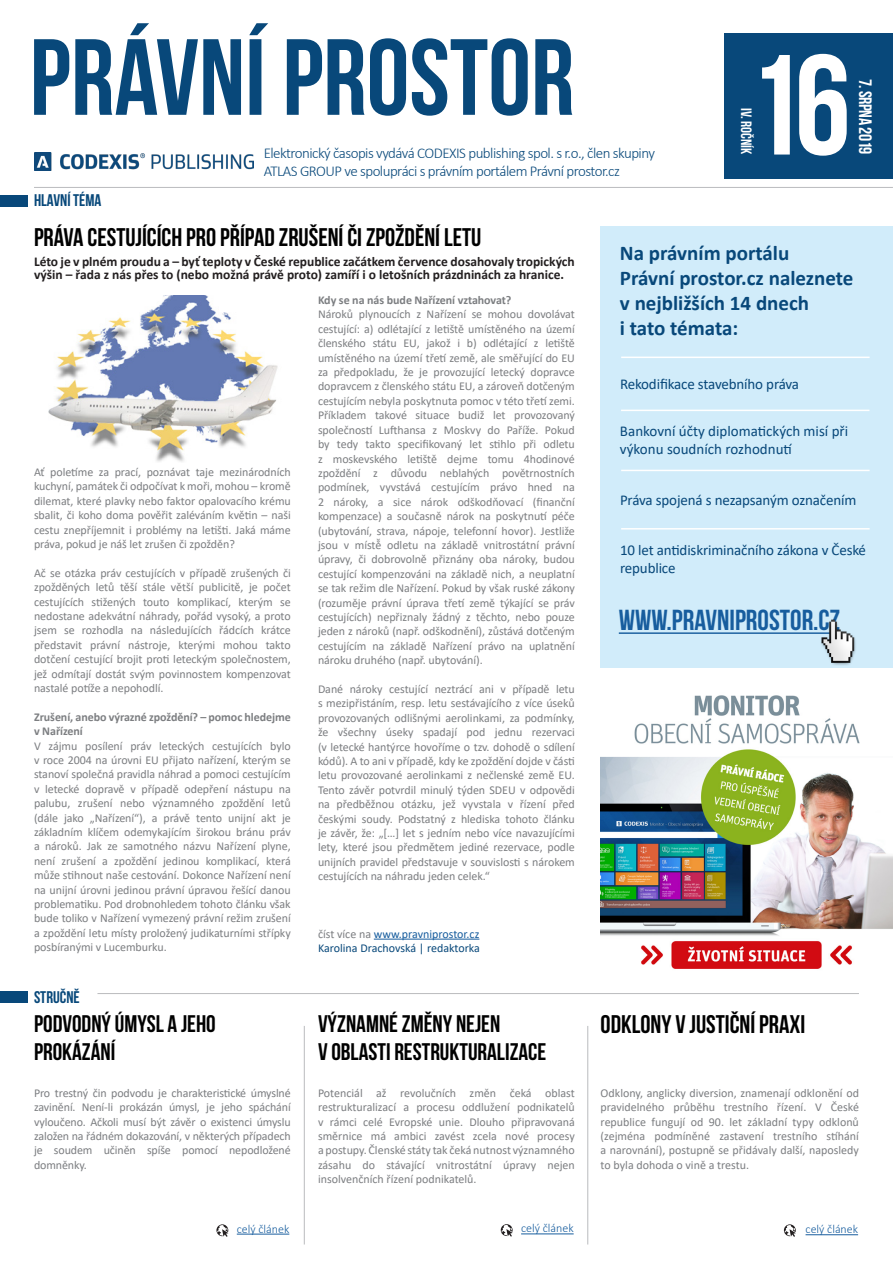
<style>
.page{position:relative;width:893px;height:1263px;background:#fff}
.page>*{position:absolute;margin:0;border:0;box-sizing:border-box;transform-origin:0 0}
.t1{font:700 142.2px "Bebas Neue";color:#fff}
.t2{font:700 108px "Bebas Neue";color:#08487a}
.t3{font:700 28.95px "Bebas Neue";color:#175d9e}
.Nadpis_judikatura_le{font:700 25.5px "Bebas Neue";color:#000}
.Nadpis_dva_články{font:700 24px/28.8px "Bebas Neue";color:#000}
.t4{font:700 21px/25.2px "Calibri";color:#08487a}
.t5{font:700 18px "Bebas Neue";letter-spacing:-.02em;color:#fff}
.t6{font:700 16.8px "Bebas Neue";color:#08487a}
.t7{font:15px/18px "Calibri";letter-spacing:-.01em;color:#08487a}
.t8{font:300 15px/18px "Calibri";letter-spacing:-.035em;color:#08487a}
.t9{font:700 15px "Bebas Neue";color:#fff}
.Text-zvýraznění{font:700 13.5px/12.8px "Calibri";color:#231f20}
.Text-základní{font:12px/14.4px "Calibri";letter-spacing:-.005em;color:#7c7e81;text-align:justify}
.Text-základní-2{font:700 12px/14.4px "Calibri";letter-spacing:-.005em;color:#7c7e81}
.Text-základní-3{font:12px "Calibri";color:#175d9e}
.t10{font:300 12px "Calibri";color:#175d9e}
.t11{font:12px "Calibri";color:#08487a}
.s1{color:#7c7e81}
</style>
<div class="page">
<img style="left:35px;top:153px;width:218px;height:17px">
<div style="left:0;top:195px;width:27px;height:12px;background:#08487a"></div>
<hr style="left:374px;top:939px;width:105px;height:1px;background:#175d9e">
<hr style="left:34px;top:187px;width:859px;height:1px;background:#babbbe">
<hr style="left:304px;top:1026px;width:1px;height:218px;background:#babbbe">
<div style="left:601px;top:227px;width:292px;height:441px;background:#d1ecfa"></div>
<hr style="left:621px;top:410px;width:248px;height:1px;background:#fff">
<hr style="left:621px;top:357px;width:249px;height:1px;background:#fff">
<hr style="left:621px;top:470px;width:249px;height:1px;background:#fff">
<hr style="left:619px;top:632px;width:221px;height:2px;background:#175d9e">
<img style="left:808px;top:619px;width:48px;height:46px">
<img style="left:48px;top:295px;width:230px;height:167px">
<hr style="left:621px;top:528px;width:249px;height:1px;background:#fff">
<hr style="left:237px;top:1234px;width:52px;height:1px;background:#175d9e">
<hr style="left:521px;top:1233px;width:53px;height:1px;background:#175d9e">
<hr style="left:805px;top:1234px;width:53px;height:1px;background:#175d9e">
<svg style="left:216px;top:1224px;width:12px;height:13px"></svg>
<svg style="left:501px;top:1224px;width:12px;height:12px"></svg>
<svg style="left:784px;top:1224px;width:12px;height:13px"></svg>
<hr style="left:97px;top:993px;width:762px;height:1px;background:#babbbe">
<div style="left:0;top:991px;width:27px;height:12px;background:#08487a"></div>
<hr style="left:587px;top:1026px;width:1px;height:218px;background:#babbbe">
<img style="left:601px;top:695px;width:292px;height:274px">
<div style="left:724px;top:33px;width:169px;height:145px;background:#08487a"></div>
<p class="t2" style="left:30px;top:18px;width:546px">PRÁVNÍ PROSTOR</p>
<p class="t8" style="left:264px;top:143px;width:393px">Elektronický časopis vydává CODEXIS publishing spol. s r.o., člen skupiny<br>ATLAS GROUP ve spolupráci s právním portálem Právní prostor.cz</p>
<p class="t6" style="left:34px;top:191px;width:69px">HLAVNÍ TÉMA</p>
<p class="t9" style="left:755px;top:108px;width:48px;rotate:90deg">IV. ROČNÍK</p>
<p class="t1" style="left:747px;top:27px;width:106px">16</p>
<p class="t5" style="left:875px;top:79px;width:78px;rotate:90deg">7. SRPNA 2019</p>
<p class="Nadpis_judikatura_le" style="left:34px;top:223px;width:449px">PRÁVA CESTUJÍCÍCH PRO PŘÍPAD ZRUŠENÍ ČI ZPOŽDĚNÍ LETU</p>
<p class="Text-zvýraznění" style="left:34px;top:255px;width:542px">Léto je v plném proudu a – byť teploty v České republice začátkem července dosahovaly tropických výšin – řada z nás přes to (nebo možná právě proto) zamíří i o letošních prázdninách za hranice.</p>
<p class="Text-základní" style="left:34px;top:464px;width:258px">Ať poletíme za prací, poznávat taje mezinárodních kuchyní, památek či odpočívat k moři, mohou – kromě dilemat, které plavky nebo faktor opalovacího krému sbalit, či koho doma pověřit zaléváním květin – naši cestu znepříjemnit i problémy na letišti. Jaká máme práva, pokud je náš let zrušen či zpožděn?</p>
<p class="Text-základní" style="left:34px;top:565px;width:258px">Ač se otázka práv cestujících v případě zrušených či zpožděných letů těší stále větší publicitě, je počet cestujících stižených touto komplikací, kterým se nedostane adekvátní náhrady, pořád vysoký, a proto jsem se rozhodla na následujících řádcích krátce představit právní nástroje, kterými mohou takto dotčení cestující brojit proti leteckým společnostem, jež odmítají dostát svým povinnostem kompenzovat nastalé potíže a nepohodlí.</p>
<p class="Text-základní-2" style="left:34px;top:709px;width:258px">Zrušení, anebo výrazné zpoždění? – pomoc hledejme v Nařízení</p>
<p class="Text-základní" style="left:34px;top:738px;width:258px">V zájmu posílení práv leteckých cestujících bylo v roce 2004 na úrovni EU přijato nařízení, kterým se stanoví společná pravidla náhrad a pomoci cestujícím v letecké dopravě v případě odepření nástupu na palubu, zrušení nebo významného zpoždění letů (dále jako „Nařízení“), a právě tento unijní akt je základním klíčem odemykajícím širokou bránu práv a nároků. Jak ze samotného názvu Nařízení plyne, není zrušení a zpoždění jedinou komplikací, která může stihnout naše cestování. Dokonce Nařízení není na unijní úrovni jedinou právní úpravou řešící danou problematiku. Pod drobnohledem tohoto článku však bude toliko v Nařízení vymezený právní režim zrušení a zpoždění letu místy proložený judikaturními střípky posbíranými v Lucemburku.</p>
<p class="t6" style="left:34px;top:988px;width:47px">STRUČNĚ</p>
<p class="Text-základní-2" style="left:318px;top:293px;width:195px">Kdy se na nás bude Nařízení vztahovat?</p>
<p class="Text-základní" style="left:318px;top:307px;width:258px">Nároků plynoucích z Nařízení se mohou dovolávat cestující: a) odlétající z letiště umístěného na území členského státu EU, jakož i b) odlétající z letiště umístěného na území třetí země, ale směřující do EU za předpokladu, že je provozující letecký dopravce dopravcem z členského státu EU, a zároveň dotčeným cestujícím nebyla poskytnuta pomoc v této třetí zemi.</p>
<p class="Text-základní" style="left:318px;top:408px;width:258px">Příkladem takové situace budiž let provozovaný společností Lufthansa z Moskvy do Paříže. Pokud by tedy takto specifikovaný let stihlo při odletu z moskevského letiště dejme tomu 4hodinové zpoždění z důvodu neblahých povětrnostních podmínek, vyvstává cestujícím právo hned na 2 nároky, a sice nárok odškodňovací (finanční kompenzace) a současně nárok na poskytnutí péče (ubytování, strava, nápoje, telefonní hovor). Jestliže jsou v místě̌ odletu na základě vnitrostátní právní úpravy, či dobrovolně přiznány oba nároky, budou cestující kompenzováni na základě nich, a neuplatní se tak režim dle Nařízení. Pokud by však ruské zákony (rozuměje právní úprava třetí země týkající se práv cestujících) nepřiznaly žádný z těchto, nebo pouze jeden z nároků (např. odškodnění), zůstává dotčeným cestujícím na základě Nařízení právo na uplatnění nároku druhého (např. ubytování).</p>
<p class="Text-základní" style="left:318px;top:681px;width:258px">Dané nároky cestující neztrácí ani v případě letu s mezipřistáním, resp. letu sestávajícího z více úseků provozovaných odlišnými aerolinkami, za podmínky, že všechny úseky spadají pod jednu rezervaci (v letecké hantýrce hovoříme o tzv. dohodě o sdílení kódů). A to ani v případě, kdy ke zpoždění dojde v části letu provozované aerolinkami z nečlenské země EU.<br>Tento závěr potvrdil minulý týden SDEU v odpovědi na předběžnou otázku, jež vyvstala v řízení před českými soudy. Podstatný z hlediska tohoto článku je závěr, že: „[…] let s jedním nebo více navazujícími lety, které jsou předmětem jediné rezervace, podle unijních pravidel představuje v souvislosti s nárokem cestujících na náhradu jeden celek.“</p>
<p class="Text-základní-3" style="left:318px;top:925px;width:163px"><span class="s1">číst více na</span> www.pravniprostor.cz</p>
<p class="t11" style="left:318px;top:940px;width:163px">Karolina Drachovská | redaktorka</p>
<p class="t4" style="left:620px;top:240px;width:235px">Na právním portálu<br>Právní prostor.cz naleznete</p>
<p class="t4" style="left:620px;top:290px;width:191px">v nejbližších 14 dnech i tato témata:</p>
<p class="t7" style="left:620px;top:375px;width:181px">Rekodifikace stavebního práva</p>
<p class="t7" style="left:620px;top:422px;width:230px">Bankovní účty diplomatických misí při výkonu soudních rozhodnutí</p>
<p class="t7" style="left:620px;top:491px;width:238px">Práva spojená s nezapsaným označením</p>
<p class="t7" style="left:620px;top:541px;width:248px">10 let antidiskriminačního zákona v České republice</p>
<p class="t3" style="left:619px;top:604px;width:223px">WWW.PRAVNIPROSTOR.CZ</p>
<p class="Nadpis_judikatura_le" style="left:601px;top:1010px;width:206px">ODKLONY V JUSTIČNÍ PRAXI</p>
<p class="Nadpis_dva_články" style="left:34px;top:1008px;width:183px">PODVODNÝ ÚMYSL A JEHO<br>PROKÁZÁNÍ</p>
<p class="Text-základní" style="left:34px;top:1085px;width:258px">Pro trestný čin podvodu je charakteristické úmyslné zavinění. Není-li prokázán úmysl, je jeho spáchání vyloučeno. Ačkoli musí být závěr o existenci úmyslu založen na řádném dokazování, v některých případech je soudem učiněn spíše pomocí nepodložené domněnky.</p>
<p class="Text-základní" style="left:601px;top:1085px;width:260px">Odklony, anglicky diversion, znamenají odklonění od pravidelného průběhu trestního řízení. V České republice fungují od 90. let základní typy odklonů (zejména podmíněné zastavení trestního stíhání a narovnání), postupně se přidávaly další, naposledy to byla dohoda o vině a trestu.</p>
<p class="Nadpis_dva_články" style="left:318px;top:1008px;width:230px">VÝZNAMNÉ ZMĚNY NEJEN<br>V OBLASTI RESTRUKTURALIZACE</p>
<p class="Text-základní" style="left:318px;top:1085px;width:258px">Potenciál až revolučních změn čeká oblast restrukturalizací a procesu oddlužení podnikatelů v rámci celé Evropské unie. Dlouho připravovaná směrnice má ambici zavést zcela nové procesy a postupy. Členské státy tak čeká nutnost významného zásahu do stávající vnitrostátní úpravy nejen insolvenčních řízení podnikatelů.</p>
<p class="t10" style="left:237px;top:1221px;width:54px">celý článek</p>
<p class="t10" style="left:521px;top:1221px;width:54px">celý článek</p>
<p class="t10" style="left:805px;top:1222px;width:54px">celý článek</p>
</div>
